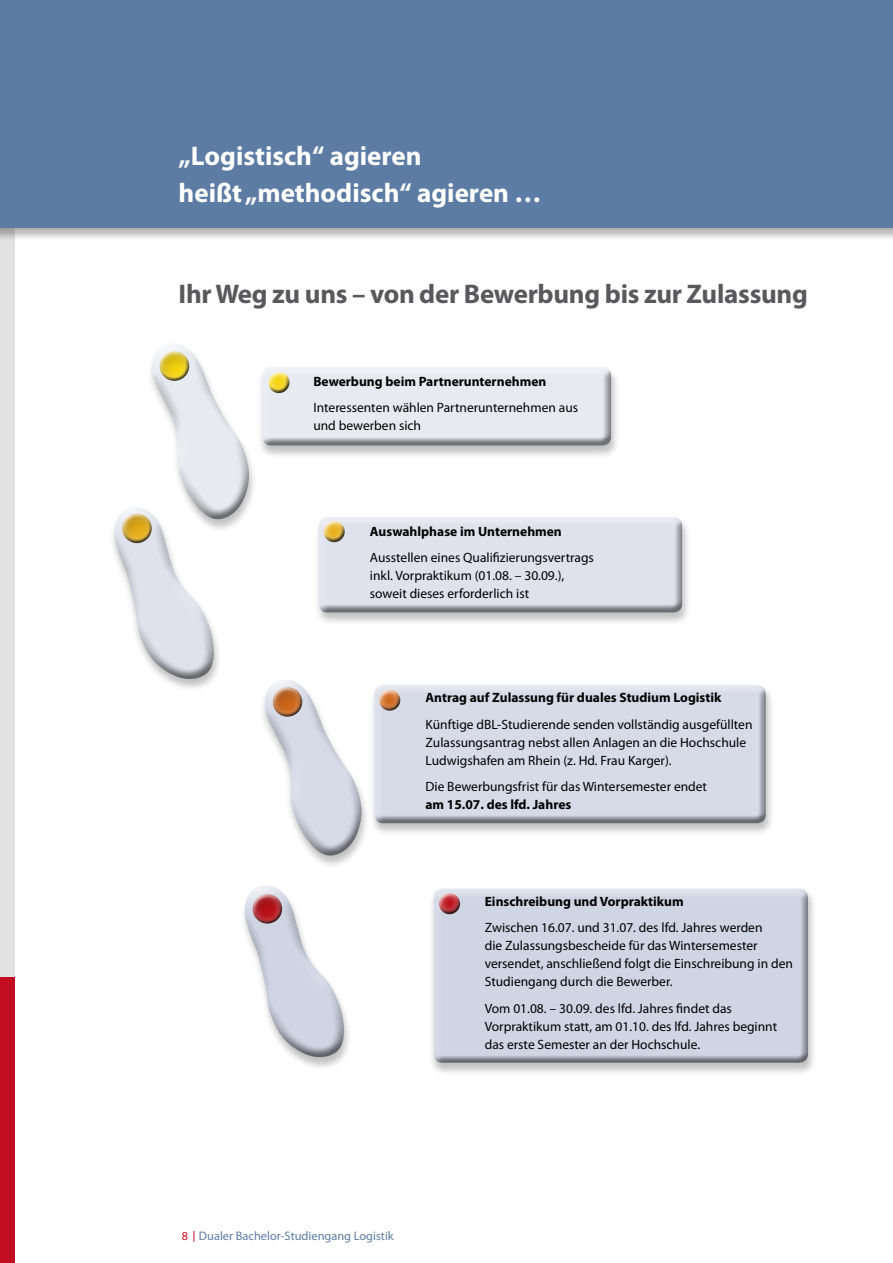
<style>
.page{position:relative;width:893px;height:1263px;background:#fff}
.page>*{position:absolute;margin:0;border:0;box-sizing:border-box;transform-origin:0 0}
.t1{font:700 27px/37.5px "Myriad Pro";color:#fff}
.t2{font:700 27px "Myriad Pro";letter-spacing:-.01em;color:#59595b}
.t3{font:13.5px/18px "Myriad Pro";color:#000}
.t4{font:700 13.5px "Myriad Pro";color:#000}
.t5{font:12.3px "Myriad Pro";color:#5d7ca4}
.s1{font-size:12.15px;color:#c30d20}
</style>
<div class="page">
<div style="left:0;top:213px;width:15px;height:779px;background:#e2e2e2"></div>
<div style="left:0;top:977px;width:15px;height:286px;background:#c30d20"></div>
<div style="left:0;top:0;width:893px;height:241px;background:#000;opacity:.3"></div>
<div style="left:0;top:0;width:893px;height:228px;background:#5d7ca4"></div>
<svg style="left:112px;top:344px;width:255px;height:522px"></svg>
<svg style="left:243px;top:885px;width:106px;height:183px"></svg>
<div style="left:257px;top:366px;width:363px;height:93px;background:#000;opacity:.25"></div>
<div style="left:262px;top:365px;width:351px;height:75px;background:#fff;opacity:.53"></div>
<div style="left:262px;top:368px;width:351px;height:78px;background:#000;opacity:.52"></div>
<div style="left:314px;top:516px;width:377px;height:110px;background:#000;opacity:.25"></div>
<div style="left:318px;top:515px;width:366px;height:92px;background:#fff;opacity:.53"></div>
<div style="left:318px;top:518px;width:366px;height:96px;background:#000;opacity:.52"></div>
<div style="left:369px;top:684px;width:405px;height:152px;background:#000;opacity:.25"></div>
<div style="left:374px;top:683px;width:394px;height:135px;background:#fff;opacity:.53"></div>
<div style="left:374px;top:686px;width:394px;height:138px;background:#000;opacity:.52"></div>
<div style="left:428px;top:887px;width:389px;height:189px;background:#000;opacity:.25"></div>
<div style="left:432px;top:889px;width:378px;height:174px;background:#000;opacity:.52"></div>
<div style="left:159px;top:349px;width:33px;height:33px;background:#f1f1f5"></div>
<div style="left:159px;top:349px;width:32px;height:26px;background:#fff;opacity:.75"></div>
<div style="left:159px;top:355px;width:33px;height:27px;background:#000;opacity:.75"></div>
<div style="left:268px;top:370px;width:24px;height:18px;background:#fff;opacity:.75"></div>
<div style="left:268px;top:375px;width:24px;height:19px;background:#000;opacity:.75"></div>
<div style="left:323px;top:519px;width:24px;height:18px;background:#fff;opacity:.75"></div>
<div style="left:323px;top:524px;width:24px;height:19px;background:#000;opacity:.75"></div>
<div style="left:121px;top:511px;width:33px;height:33px;background:#000;opacity:.15"></div>
<div style="left:121px;top:511px;width:32px;height:26px;background:#fff;opacity:.75"></div>
<div style="left:121px;top:518px;width:33px;height:26px;background:#000;opacity:.75"></div>
<div style="left:379px;top:687px;width:23px;height:18px;background:#fff;opacity:.75"></div>
<div style="left:379px;top:692px;width:23px;height:19px;background:#000;opacity:.75"></div>
<div style="left:272px;top:684px;width:33px;height:33px;background:#000;opacity:.15"></div>
<div style="left:272px;top:684px;width:32px;height:27px;background:#fff;opacity:.75"></div>
<div style="left:272px;top:691px;width:33px;height:26px;background:#000;opacity:.75"></div>
<div style="left:252px;top:891px;width:33px;height:33px;background:#000;opacity:.15"></div>
<div style="left:252px;top:891px;width:31px;height:27px;background:#fff;opacity:.75"></div>
<div style="left:252px;top:898px;width:33px;height:26px;background:#000;opacity:.75"></div>
<div style="left:438px;top:891px;width:24px;height:18px;background:#fff;opacity:.75"></div>
<div style="left:438px;top:896px;width:24px;height:19px;background:#000;opacity:.75"></div>
<h1 class="t1" style="left:179px;top:136px;width:364px">„Logistisch“ agieren<br>heißt „methodisch“ agieren …</h1>
<h1 class="t2" style="left:179px;top:276px;width:631px">Ihr Weg zu uns – von der Bewerbung bis zur Zulassung</h1>
<p class="t4" style="left:313px;top:372px;width:234px">Bewerbung beim Partnerunternehmen</p>
<p class="t3" style="left:313px;top:399px;width:266px">Interessenten wählen Partnerunternehmen aus und bewerben sich</p>
<p class="t4" style="left:370px;top:522px;width:193px">Auswahlphase im Unternehmen</p>
<p class="t3" style="left:370px;top:549px;width:225px">Ausstellen eines Qualifizierungsvertrags inkl. Vorpraktikum (01.08. – 30.09.), soweit dieses erforderlich ist</p>
<p class="t4" style="left:425px;top:689px;width:297px">Antrag auf Zulassung für duales Studium Logistik</p>
<p class="t3" style="left:425px;top:715px;width:329px">Künftige dBL-Studierende senden vollständig ausgefüllten<br>Zulassungsantrag nebst allen Anlagen an die Hochschule<br>Ludwigshafen am Rhein (z. Hd. Frau Karger).</p>
<p class="t3" style="left:425px;top:778px;width:283px">Die Bewerbungsfrist für das Wintersemester endet</p>
<p class="t4" style="left:425px;top:796px;width:147px">am 15.07. des lfd. Jahres</p>
<p class="t5" style="left:182px;top:1228px;width:213px"><span class="s1">8</span> Dualer Bachelor-Studiengang Logistik</p>
<p class="t4" style="left:485px;top:892px;width:200px">Einschreibung und Vorpraktikum</p>
<p class="t3" style="left:485px;top:918px;width:310px">Zwischen 16.07. und 31.07. des lfd. Jahres werden<br>die Zulassungsbescheide für das Wintersemester versendet, anschließend folgt die Einschreibung in den Studiengang durch die Bewerber.</p>
<p class="t3" style="left:485px;top:999px;width:294px">Vom 01.08. – 30.09. des lfd. Jahres findet das<br>Vorpraktikum statt, am 01.10. des lfd. Jahres beginnt das erste Semester an der Hochschule.</p>
</div>
